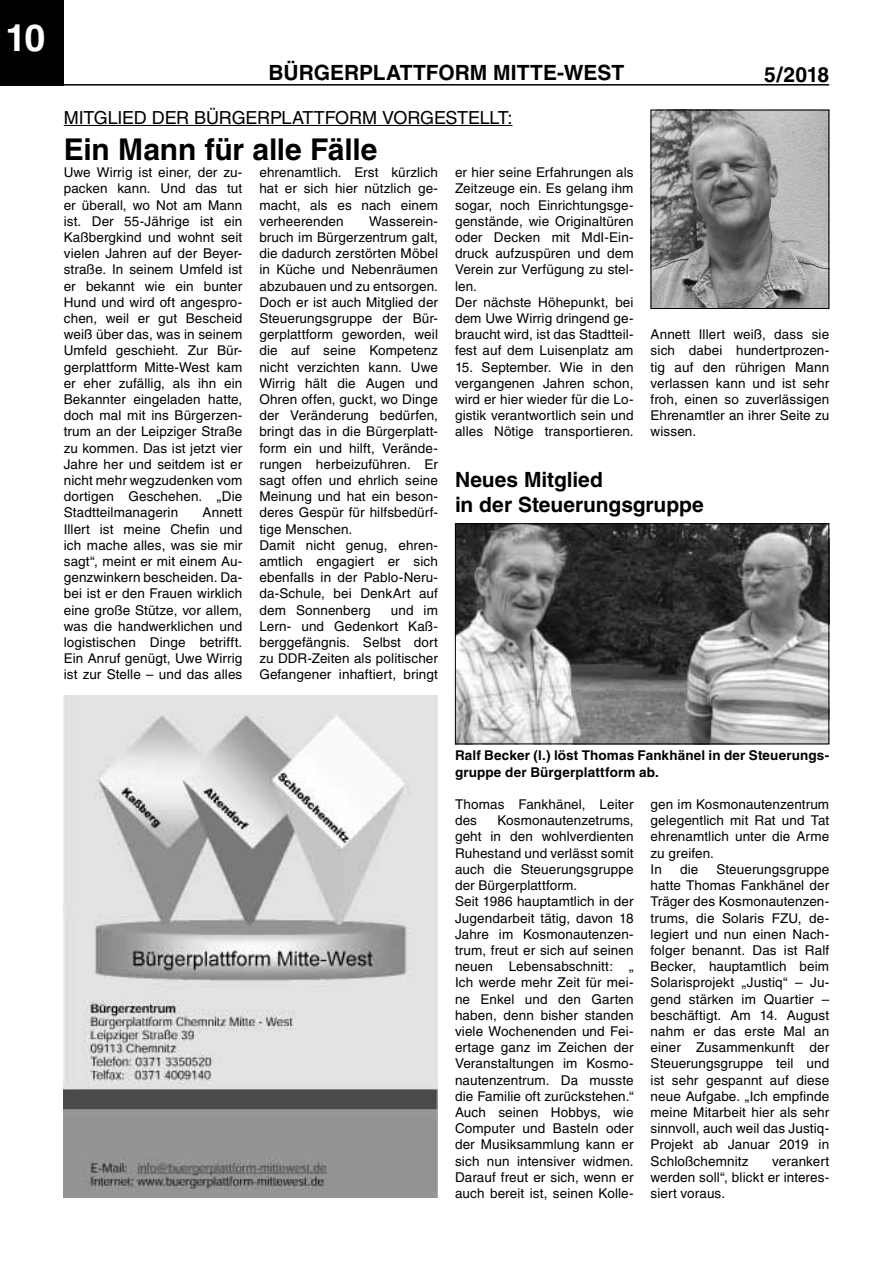
<style>
.page{position:relative;width:893px;height:1263px;background:#fff}
.page>*{position:absolute;margin:0;border:0;box-sizing:border-box;transform-origin:0 0}
.t1{font:700 37.5px "Helvetica";color:#fff}
.t2{font:700 30px "Helvetica";letter-spacing:-.005em;color:#000}
.t3{font:700 21px/25.2px "Helvetica";color:#000}
.t4{font:700 21px "Helvetica";letter-spacing:.03em;color:#000}
.t5{font:18px "Helvetica";color:#000}
.t6{font:13.5px/16.2px "Helvetica";letter-spacing:.01em;color:#000;text-align:justify}
.t7{font:700 13.5px/16.2px "Helvetica";letter-spacing:.01em;color:#000}
</style>
<div class="page">
<div style="left:0;top:0;width:64px;height:86px;background:#000"></div>
<hr style="left:64px;top:84px;width:765px;height:2px;background:#000">
<img style="left:64px;top:696px;width:374px;height:502px">
<hr style="left:64px;top:125px;width:448px;height:1px;background:#000">
<img style="left:653px;top:112px;width:174px;height:195px">
<div style="left:651px;top:110px;width:178px;height:199px;border:1px solid #000"></div>
<img style="left:457px;top:525px;width:370px;height:217px">
<div style="left:455px;top:523px;width:374px;height:221px;border:1px solid #000"></div>
<h1 class="t1" style="left:6px;top:15px;width:41px">10</h1>
<h3 class="t4" style="left:269px;top:60px;width:357px">bürg erplattform Mitte-west</h3>
<h3 class="t3" style="left:764px;top:62px;width:67px">5/2018</h3>
<h3 class="t5" style="left:64px;top:107px;width:26px">Mitglied</h3>
<h3 class="t5" style="left:152px;top:107px;width:13px">der</h3>
<h3 class="t5" style="left:194px;top:107px;width:25px">Bürgerplattform</h3>
<h3 class="t5" style="left:382px;top:107px;width:13px">vorgestellt</h3>
<h3 class="t5" style="left:507px;top:107px;width:7px">:</h3>
<h2 class="t2" style="left:64px;top:131px;width:315px">Ein Mann für alle Fälle</h2>
<p class="t6" style="left:64px;top:164px;width:180px">Uwe Wirrig ist einer, der zu&shy;packen kann. Und das tut er überall, wo Not am Mann ist. Der 55-Jährige ist ein Kaßbergkind und wohnt seit vielen Jahren auf der Beyer&shy;straße. In seinem Umfeld ist er bekannt wie ein bunter Hund und wird oft angespro&shy;chen, weil er gut Bescheid weiß über das, was in seinem Umfeld geschieht. Zur Bür&shy;gerplattform Mitte-West kam er eher zufällig, als ihn ein Bekannter eingeladen hatte, doch mal mit ins Bürgerzen&shy;trum an der Leipziger Straße zu kommen. Das ist jetzt vier Jahre her und seitdem ist er nicht mehr wegzudenken vom dortigen Geschehen. „Die Stadtteilmanagerin</p>
<p class="t6" style="left:64px;top:505px;width:180px;text-indent:139px">Annett Illert ist meine Chefin und ich mache alles, was sie mir sagt“, meint er mit einem Au&shy;genzwinkern bescheiden. Da&shy;bei ist er den Frauen wirklich eine große Stütze, vor allem, was die handwerklichen und logistischen Dinge betrifft.<br>Ein Anruf genügt, Uwe Wirrig ist zur Stelle – und das alles</p>
<p class="t6" style="left:259px;top:164px;width:180px">ehrenamtlich. Erst kürzlich hat er sich hier nützlich ge&shy;macht, als es nach einem verheerenden</p>
<p class="t6" style="left:259px;top:213px;width:180px;text-align:left;text-indent:110px">Wasserein&shy;bruch im Bürgerzentrum galt, die dadurch zerstörten Möbel in Küche und Nebenräumen abzubauen und zu entsorgen.<br>Doch er ist auch Mitglied der<br>Steuerungsgruppe der Bür&shy;gerplattform geworden, weil die auf seine Kompetenz nicht verzichten kann. Uwe<br>Wirrig hält die Augen und<br>Ohren offen, guckt, wo Dinge der Veränderung bedürfen, bringt das in die Bürgerplatt&shy;form ein und hilft, Verände&shy;rungen herbeizuführen. Er sagt offen und ehrlich seine<br>Meinung und hat ein beson&shy;deres Gespür für hilfsbedürf&shy;tige Menschen.<br>Damit nicht genug, ehren&shy;amtlich engagiert er sich ebenfalls in der Pablo-Neru&shy;da-Schule, bei DenkArt auf dem Sonnenberg</p>
<p class="t6" style="left:259px;top:602px;width:180px;text-indent:131px">und im Lern- und Gedenkort Kaß&shy;berggefängnis. Selbst dort zu DDR-Zeiten als politischer Gefangener inhaftiert, bringt</p>
<p class="t6" style="left:455px;top:164px;width:180px;text-align:left">er hier seine Erfahrungen als<br>Zeitzeuge ein. Es gelang ihm sogar, noch Einrichtungsge&shy;genstände, wie Originaltüren oder Decken mit MdI-Ein&shy;druck aufzuspüren und dem<br>Verein zur Verfügung zu stel&shy;len.<br>Der nächste Höhepunkt, bei dem Uwe Wirrig dringend ge&shy;braucht wird, ist das Stadtteil&shy;fest auf dem Luisenplatz am</p>
<p class="t6" style="left:455px;top:359px;width:180px">15. September. Wie in den vergangenen Jahren schon, wird er hier wieder für die Lo&shy;gistik verantwortlich sein und alles Nötige transportieren.</p>
<p class="t6" style="left:651px;top:326px;width:180px">Annett Illert weiß, dass sie sich dabei hundertprozen&shy;tig auf den rührigen Mann verlassen kann und ist sehr froh, einen so zuverlässigen Ehrenamtler an ihrer Seite zu wissen.</p>
<h3 class="t3" style="left:455px;top:466px;width:250px">Neues Mitglied<br>in der Steuerungsgruppe</h3>
<p class="t7" style="left:455px;top:747px;width:376px">Ralf Becker (l.) löst Thomas Fankhänel in der Steuerungs&shy;gruppe der Bürgerplattform ab.</p>
<p class="t6" style="left:455px;top:796px;width:180px">Thomas Fankhänel, Leiter des</p>
<p class="t6" style="left:455px;top:812px;width:180px;text-align:left;text-indent:43px">Kosmonautenzetrums, geht in den wohlverdienten<br>Ruhestand und verlässt somit auch die Steuerungsgruppe der Bürgerplattform.<br>Seit 1986 hauptamtlich in der<br>Jugendarbeit tätig, davon 18<br>Jahre im Kosmonautenzen&shy;trum, freut er sich auf seinen neuen Lebensabschnitt: „<br>Ich werde mehr Zeit für mei&shy;ne Enkel und den Garten haben, denn bisher standen viele Wochenenden und Fei&shy;ertage ganz im Zeichen der<br>Veranstaltungen im Kosmo&shy;nautenzentrum. Da musste die Familie oft zurückstehen.“<br>Auch seinen Hobbys, wie<br>Computer und Basteln oder der Musiksammlung kann er sich nun intensiver widmen.<br>Darauf freut er sich, wenn er auch bereit ist, seinen Kolle-</p>
<p class="t6" style="left:651px;top:796px;width:180px;text-align:left">gen im Kosmonautenzentrum gelegentlich mit Rat und Tat ehrenamtlich unter die Arme zu greifen.<br>In</p>
<p class="t6" style="left:651px;top:861px;width:180px;text-indent:66px">Steuerungsgruppe hatte Thomas Fankhänel der Träger des Kosmonautenzen&shy;trums, die Solaris FZU, de&shy;legiert und nun einen Nach&shy;folger benannt. Das ist Ralf Becker, hauptamtlich beim Solarisprojekt „Justiq“ – Ju&shy;gend stärken im Quartier – beschäftigt. Am 14. August nahm er das erste Mal an einer Zusammenkunft der Steuerungsgruppe teil und ist sehr gespannt auf diese neue Aufgabe. „Ich empfinde meine Mitarbeit hier als sehr sinnvoll, auch weil das Justiq-Projekt ab Januar 2019 in Schloßchemnitz</p>
<p class="t6" style="left:680px;top:861px;width:20px">die</p>
<p class="t6" style="left:651px;top:1153px;width:180px;text-indent:122px">verankert werden soll“, blickt er interes&shy;siert voraus.</p>
</div>
